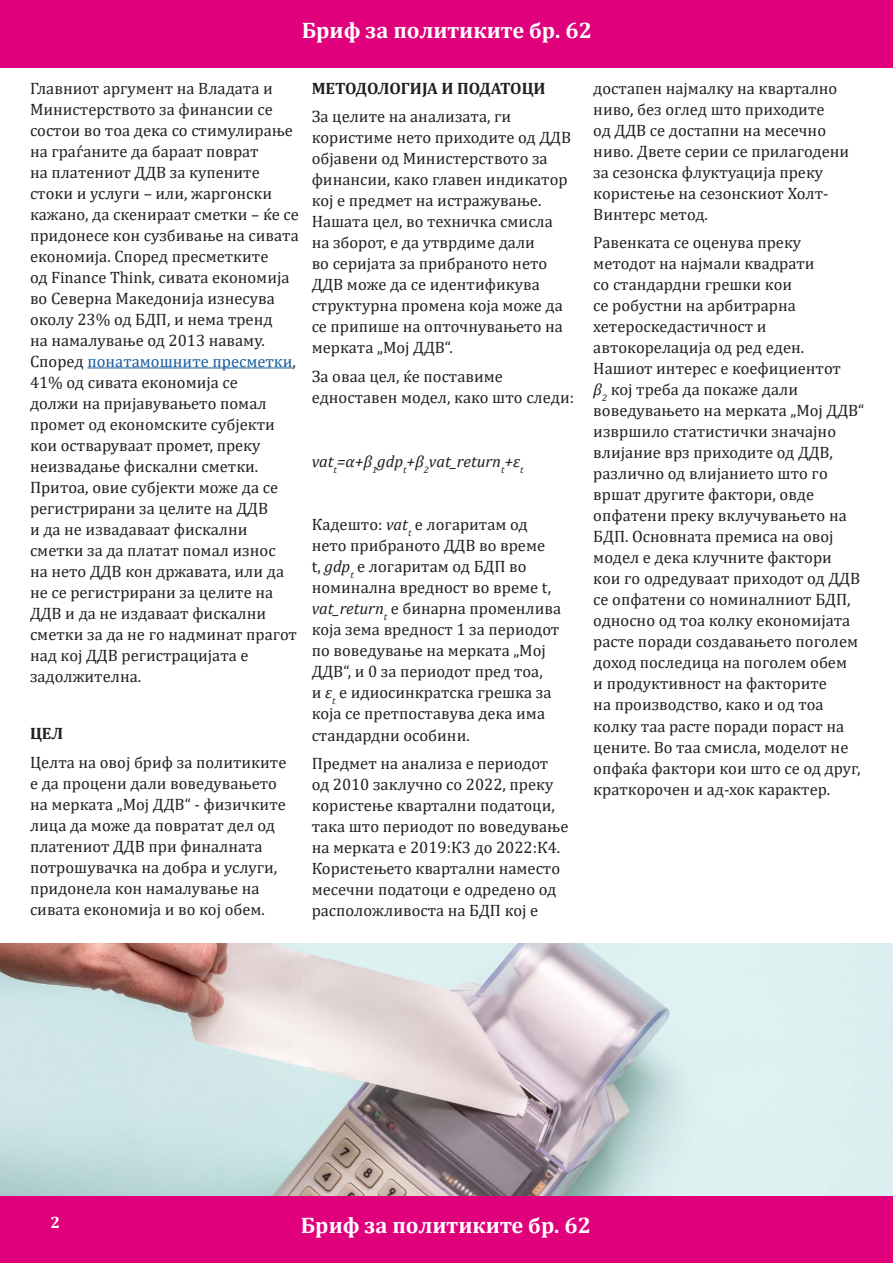
<style>
.page{position:relative;width:893px;height:1263px;background:#fff}
.page>*{position:absolute;margin:0;border:0;box-sizing:border-box;transform-origin:0 0}
.t1{font:700 22.5px "Cambria";color:#fff}
.BodyText{font:16.5px/21px "Cambria";color:#231f20}
.BodyText-2{font:italic 16.5px "Cambria";color:#231f20}
.BodyText-3{font:700 16.5px "Cambria";color:#231f20}
.BodyText-4{font:700 16.5px "Cambria";color:#fff}
.s1{color:#175d9e}
.s2{font-style:italic}
</style>
<div class="page">
<div style="left:0;top:0;width:893px;height:68px;background:#e0007c"></div>
<div style="left:0;top:1195px;width:893px;height:68px;background:#e0007c"></div>
<hr style="left:87px;top:367px;width:206px;height:1px;background:#175d9e">
<img style="left:0;top:943px;width:892px;height:252px">
<h1 class="t1" style="left:302px;top:15px;width:292px">Бриф за политиките бр. 62</h1>
<p class="BodyText" style="left:30px;top:78px;width:270px">Главниот аргумент на Владата и<br>Министерството за финансии се состои во тоа дека со стимулирање на граѓаните да бараат поврат<br>на платениот ДДВ за купените стоки и услуги – или, жаргонски кажано, да скенираат сметки – ќе се придонесе кон сузбивање на сивата економија. Според пресметките<br>од Finance Think, сивата економија во Северна Македонија изнесува околу 23% од БДП, и нема тренд<br>на намалување од 2013 наваму.<br>Според <span class="s1">понатамошните пресметки</span>,<br>41% од сивата економија се<br>должи на пријавувањето помал промет од економските субјекти кои остваруваат промет, преку неизвадање фискални сметки.<br>Притоа, овие субјекти може да се регистрирани за целите на ДДВ<br>и да не извадаваат фискални сметки за да платат помал износ<br>на нето ДДВ кон државата, или да не се регистрирани за целите на<br>ДДВ и да не издаваат фискални сметки за да не го надминат прагот над кој ДДВ регистрацијата е задолжителна.</p>
<p class="BodyText-3" style="left:30px;top:722px;width:35px">ЦЕЛ</p>
<p class="BodyText" style="left:30px;top:751px;width:258px">Целта на овој бриф за политиките е да процени дали воведувањето на мерката „Мој ДДВ“ - физичките лица да може да повратат дел од платениот ДДВ при финалната потрошувачка на добра и услуги, придонела кон намалување на сивата економија и во кој обем.</p>
<p class="BodyText-3" style="left:312px;top:77px;width:235px">МЕТОДОЛОГИЈА И ПОДАТОЦИ</p>
<p class="BodyText" style="left:312px;top:106px;width:261px">За целите на анализата, ги користиме нето приходите од ДДВ објавени од Министерството за финансии, како главен индикатор кој е предмет на истражување.<br>Нашата цел, во техничка смисла на зборот, е да утврдиме дали<br>во серијата за прибраното нето<br>ДДВ може да се идентификува структурна промена која може да се припише на опточнувањето на мерката „Мој ДДВ“.</p>
<p class="BodyText" style="left:312px;top:366px;width:264px">За оваа цел, ќе поставиме едноставен модел, како што следи:</p>
<p class="BodyText-2" style="left:312px;top:450px;width:213px">vat<sub>t</sub>=α+β<sub>1</sub>gdp<sub>t</sub>+β<sub>2</sub>vat_return<sub>t</sub>+ε<sub>t</sub></p>
<p class="BodyText" style="left:312px;top:514px;width:251px">Кадешто: <span class="s2">vat</span><sub>t</sub> е логаритам од нето прибраното ДДВ во време<br>t, <span class="s2">gdp</span><sub>t</sub> е логаритам од БДП во номинална вредност во време t, <span class="s2">vat_return</span><sub>t</sub> e бинарна променлива која зема вредност 1 за периодот по воведување на мерката „Мој<br>ДДВ“, и 0 за периодот пред тоа,<br>и <span class="s2">ε</span><sub>t</sub> е идиосинкратска грешка за која се претпоставува дека има стандардни особини.</p>
<p class="BodyText" style="left:312px;top:753px;width:258px">Предмет на анализа е периодот од 2010 заклучно со 2022, преку користење квартални податоци, така што периодот по воведување на мерката е 2019:К3 до 2022:К4.<br>Користењето квартални наместо месечни податоци е одредено од расположливоста на БДП кој е</p>
<p class="BodyText" style="left:593px;top:78px;width:258px">достапен најмалку на квартално ниво, без оглед што приходите<br>од ДДВ се достапни на месечно ниво. Двете серии се прилагодени за сезонска флуктуација преку користење на сезонскиот Холт-<br>Винтерс метод.</p>
<p class="BodyText" style="left:593px;top:232px;width:273px">Равенката се оценува преку методот на најмали квадрати<br>со стандардни грешки кои<br>се робустни на арбитрарна хетероскедастичност и автокорелација од ред еден.<br>Нашиот интерес е коефициентот<br><span class="s2">β</span><sub>2</sub> кој треба да покаже дали воведувањето на мерката „Мој ДДВ“ извршило статистички значајно влијание врз приходите од ДДВ, различно од влијанието што го вршат другите фактори, овде опфатени преку вклучувањето на<br>БДП. Основната премиса на овој модел е дека клучните фактори<br>кои го одредуваат приходот од ДДВ се опфатени со номиналниот БДП, односно од тоа колку економијата расте поради создавањето поголем доход последица на поголем обем<br>и продуктивност на факторите<br>на производство, како и од тоа колку таа расте поради пораст на цените. Во таа смисла, моделот не опфаќа фактори кои што се од друг, краткорочен и ад-хок карактер.</p>
<p class="BodyText-4" style="left:51px;top:1211px;width:11px">2</p>
<h1 class="t1" style="left:301px;top:1209px;width:292px">Бриф за политиките бр. 62</h1>
</div>
